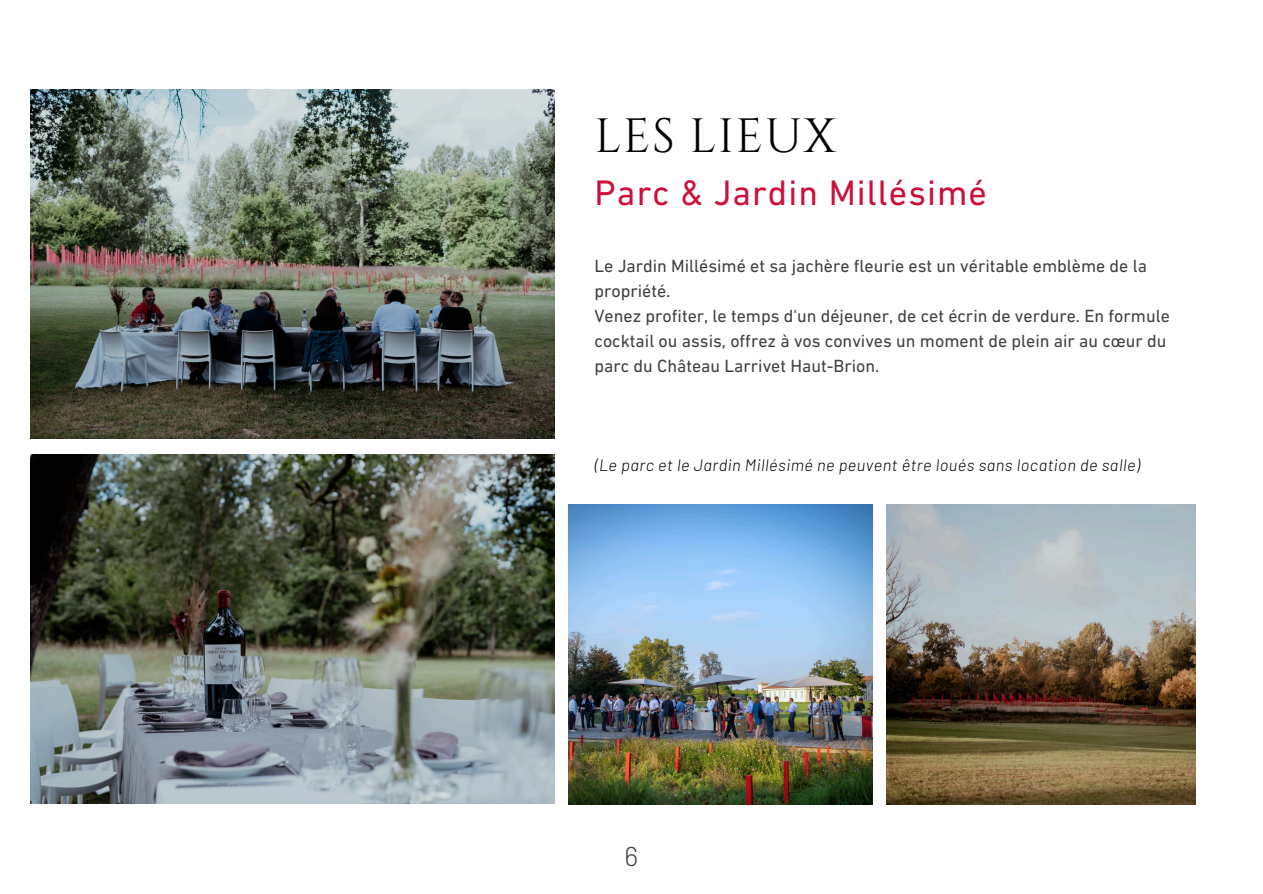
<style>
.page{position:relative;width:1263px;height:894px;background:#fff}
.page>*{position:absolute;margin:0;border:0;box-sizing:border-box;transform-origin:0 0}
.t1{font:48px "Cinzel";letter-spacing:.03em;color:#000}
.t2{font:36px "DIN Next LT Pro";letter-spacing:.03em;color:#cc103a}
.t3{font:300 27px "Barlow";color:#404040}
.t4{font:18px/24.8px "DIN Next LT Pro";color:#404040}
.t5{font:italic 300 16.5px "Barlow";letter-spacing:.03em;color:#000}
</style>
<div class="page">
<img style="left:569px;top:504px;width:303px;height:300px">
<img style="left:30px;top:89px;width:524px;height:349px">
<img style="left:30px;top:454px;width:524px;height:349px">
<img style="left:887px;top:504px;width:308px;height:300px">
<p class="t1" style="left:595px;top:105px;width:242px">LES LIEUX</p>
<p class="t2" style="left:595px;top:178px;width:394px">Parc &amp; Jardin Millésimé</p>
<p class="t4" style="left:595px;top:255px;width:554px">Le Jardin Millésimé et sa jachère fleurie est un véritable emblème de la propriété.</p>
<p class="t4" style="left:595px;top:305px;width:577px">Venez profiter, le temps d'un déjeuner, de cet écrin de verdure. En formule cocktail ou assis, offrez à vos convives un moment de plein air au cœur du parc du Château Larrivet Haut-Brion.</p>
<p class="t5" style="left:595px;top:454px;width:547px">(Le parc et le Jardin Millésimé ne peuvent être loués sans location de salle)</p>
<p class="t3" style="left:625px;top:838px;width:15px">6</p>
</div>
